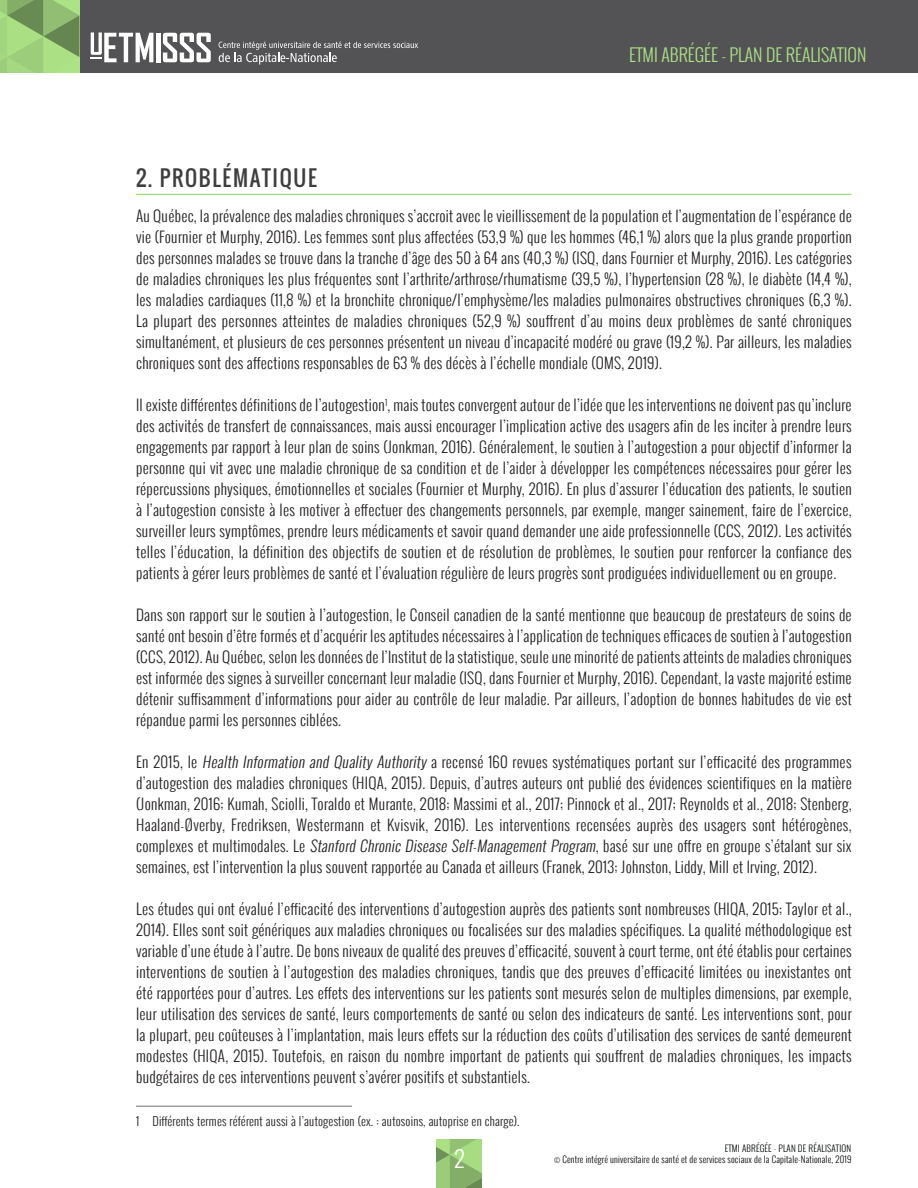
<style>
.page{position:relative;width:918px;height:1188px;background:#fff}
.page>*{position:absolute;margin:0;border:0;box-sizing:border-box;transform-origin:0 0}
.t1{font:300 22.5px "Oswald";color:#fff}
.t2{font:21px "Oswald";letter-spacing:.08em;color:#3e3e3f}
.t3{font:300 17.7px "Oswald";color:#ade387}
.P1{font:300 15px/21px "Oswald";letter-spacing:.02em;color:#231f20;text-align:justify}
.TEXTE-NOTE_DE_BAS_DE{font:300 12px "Oswald";letter-spacing:.02em;color:#231f20}
.t4{font:300 9px/10.8px "Oswald";letter-spacing:.02em;color:#070909;text-align:right}
.s1{font-style:italic}
</style>
<div class="page">
<svg style="left:436px;top:1140px;width:46px;height:48px;background:#93c173"></svg>
<div style="left:0;top:0;width:918px;height:73px;background:#535355"></div>
<svg style="left:0;top:0;width:79px;height:73px;background:#91bf72"></svg>
<hr style="left:156px;top:33px;width:4px;height:29px;background:#fff">
<svg style="left:163px;top:33px;width:48px;height:29px"></svg>
<svg style="left:91px;top:32px;width:62px;height:30px"></svg>
<svg style="left:219px;top:42px;width:199px;height:23px"></svg>
<hr style="left:136px;top:194px;width:716px;height:1px;background:#96db68">
<hr style="left:136px;top:1106px;width:216px;height:1px;background:#6c6d70">
<p class="t3" style="left:629px;top:42px;width:239px">ETMI ABRÉGÉE - PLAN DE RÉALISATION</p>
<h1 class="t2" style="left:136px;top:162px;width:182px">2. PROBLÉMATIQUE</h1>
<p class="P1" style="left:136px;top:205px;width:717px">Au Québec, la prévalence des maladies chroniques s’accroit avec le vieillissement de la population et l’augmentation de l’espérance de vie (Fournier et Murphy, 2016). Les femmes sont plus affectées (53,9 %) que les hommes (46,1 %) alors que la plus grande proportion des personnes malades se trouve dans la tranche d’âge des 50 à 64 ans (40,3 %) (ISQ, dans Fournier et Murphy, 2016). Les catégories de maladies chroniques les plus fréquentes sont l’arthrite/arthrose/rhumatisme (39,5 %), l’hypertension (28 %), le diabète (14,4 %), les maladies cardiaques (11,8 %) et la bronchite chronique/l’emphysème/les maladies pulmonaires obstructives chroniques (6,3 %).<br>La plupart des personnes atteintes de maladies chroniques (52,9 %) souffrent d’au moins deux problèmes de santé chroniques simultanément, et plusieurs de ces personnes présentent un niveau d’incapacité modéré ou grave (19,2 %). Par ailleurs, les maladies chroniques sont des affections responsables de 63 % des décès à l’échelle mondiale (OMS, 2019).</p>
<p class="P1" style="left:136px;top:394px;width:717px">Il existe différentes définitions de l’autogestion<sup>1</sup>, mais toutes convergent autour de l’idée que les interventions ne doivent pas qu’inclure des activités de transfert de connaissances, mais aussi encourager l’implication active des usagers afin de les inciter à prendre leurs engagements par rapport à leur plan de soins (Jonkman, 2016). Généralement, le soutien à l’autogestion a pour objectif d’informer la personne qui vit avec une maladie chronique de sa condition et de l’aider à développer les compétences nécessaires pour gérer les répercussions physiques, émotionnelles et sociales (Fournier et Murphy, 2016). En plus d’assurer l’éducation des patients, le soutien à l’autogestion consiste à les motiver à effectuer des changements personnels, par exemple, manger sainement, faire de l’exercice, surveiller leurs symptômes, prendre leurs médicaments et savoir quand demander une aide professionnelle (CCS, 2012). Les activités telles l’éducation, la définition des objectifs de soutien et de résolution de problèmes, le soutien pour renforcer la confiance des patients à gérer leurs problèmes de santé et l’évaluation régulière de leurs progrès sont prodiguées individuellement ou en groupe.</p>
<p class="P1" style="left:136px;top:604px;width:717px">Dans son rapport sur le soutien à l’autogestion, le Conseil canadien de la santé mentionne que beaucoup de prestateurs de soins de santé ont besoin d’être formés et d’acquérir les aptitudes nécessaires à l’application de techniques efficaces de soutien à l’autogestion (CCS, 2012). Au Québec, selon les données de l’Institut de la statistique, seule une minorité de patients atteints de maladies chroniques est informée des signes à surveiller concernant leur maladie (ISQ, dans Fournier et Murphy, 2016). Cependant, la vaste majorité estime détenir suffisamment d’informations pour aider au contrôle de leur maladie. Par ailleurs, l’adoption de bonnes habitudes de vie est répandue parmi les personnes ciblées.</p>
<p class="P1" style="left:136px;top:751px;width:717px">En 2015, le <span class="s1">Health Information and QualityAuthority</span> a recensé 160 revues systématiques portant sur l’efficacité des programmes d’autogestion des maladies chroniques (HIQA, 2015). Depuis, d’autres auteurs ont publié des évidences scientifiques en la matière (Jonkman, 2016; Kumah, Sciolli, Toraldo et Murante, 2018; Massimi et al., 2017; Pinnock et al., 2017; Reynolds et al., 2018; Stenberg, Haaland-Øverby, Fredriksen, Westermann et Kvisvik, 2016). Les interventions recensées auprès des usagers sont hétérogènes, complexes et multimodales. Le <span class="s1">Stanford Chronic Disease Self-Management Program</span>, basé sur une offre en groupe s’étalant sur six semaines, est l’intervention la plus souvent rapportée au Canada et ailleurs (Franek, 2013; Johnston, Liddy, Mill et Irving, 2012).</p>
<p class="P1" style="left:136px;top:898px;width:717px">Les études qui ont évalué l’efficacité des interventions d’autogestion auprès des patients sont nombreuses (HIQA, 2015; Taylor et al., 2014). Elles sont soit génériques aux maladies chroniques ou focalisées sur des maladies spécifiques. La qualité méthodologique est variable d’une étude à l’autre. De bons niveaux de qualité des preuves d’efficacité, souvent à court terme, ont été établis pour certaines interventions de soutien à l’autogestion des maladies chroniques, tandis que des preuves d’efficacité limitées ou inexistantes ont été rapportées pour d’autres. Les effets des interventions sur les patients sont mesurés selon de multiples dimensions, par exemple, leur utilisation des services de santé, leurs comportements de santé ou selon des indicateurs de santé. Les interventions sont, pour la plupart, peu coûteuses à l’implantation, mais leurs effets sur la réduction des coûts d’utilisation des services de santé demeurent modestes (HIQA, 2015). Toutefois, en raison du nombre important de patients qui souffrent de maladies chroniques, les impacts budgétaires de ces interventions peuvent s’avérer positifs et substantiels.</p>
<p class="TEXTE-NOTE_DE_BAS_DE" style="left:136px;top:1113px;width:385px">1 Différents termes référent aussi à l’autogestion (ex. : autosoins, autoprise en charge).</p>
<h1 class="t1" style="left:454px;top:1143px;width:12px">2</h1>
<p class="t4" style="left:554px;top:1143px;width:299px">ETMI ABRÉGÉE - PLAN DE RÉALISATION<br>© Centre intégré universitaire de santé et de services sociaux de la Capitale-Nationale, 2019</p>
</div>
